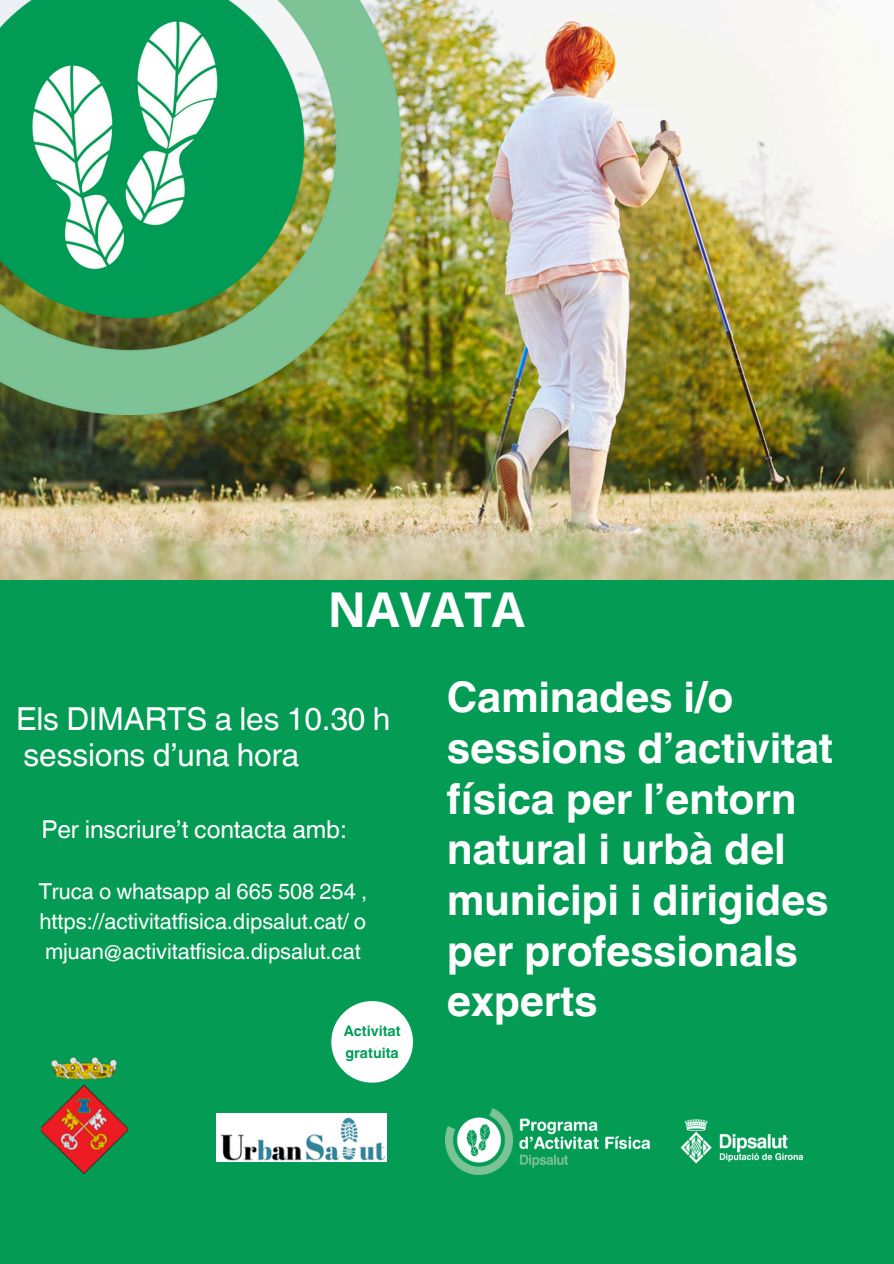
<style>
.page{position:relative;width:894px;height:1264px;background:#fff}
.page>*{position:absolute;margin:0;border:0;box-sizing:border-box;transform-origin:0 0}
.t1{font:700 48px "Open Sans";color:#fff}
.t2{font:700 42.15px/50.7px "Helvetica World";letter-spacing:-.005em;color:#fff}
.t3{font:31.65px/36px "Helvetica World";letter-spacing:-.005em;color:#fff}
.t4{font:24.6px "Helvetica World";letter-spacing:-.005em;color:#fff}
.t5{font:21.9px/30px "Helvetica World";letter-spacing:-.005em;color:#fff;text-align:justify}
.t6{font:700 14.4px/21.9px "Helvetica World";color:#009d57}
</style>
<div class="page">
<div style="left:0;top:0;width:893px;height:1263px;background:#049b54"></div>
<img style="left:445px;top:1108px;width:357px;height:65px">
<img style="left:0;top:0;width:893px;height:580px">
<img style="left:0;top:0;width:400px;height:414px">
<div style="left:331px;top:1001px;width:82px;height:81px;background:#fff;border-radius:50%"></div>
<img style="left:216px;top:1113px;width:170px;height:48px">
<img style="left:42px;top:1057px;width:85px;height:116px">
<p class="t1" style="left:327px;top:576px;width:199px">NAVATA</p>
<p class="t3" style="left:16px;top:700px;width:375px">Els DIMARTS a les 10.30 h sessions d’una hora</p>
<p class="t4" style="left:42px;top:814px;width:307px">Per inscriure’t contacta amb:</p>
<h2 class="t5" style="left:39px;top:876px;width:330px">Truca o whatsapp al 665 508 254 , https://activitatfisica.dipsalut.cat/ o mjuan@activitatfisica.dipsalut.cat</h2>
<h5 class="t6" style="left:343px;top:1018px;width:58px">Activitat gratuita</h5>
<p class="t2" style="left:446px;top:668px;width:387px">Caminades i/o sessions d’activitat física per l’entorn natural i urbà del municipi i dirigides per professionals experts</p>
</div>
